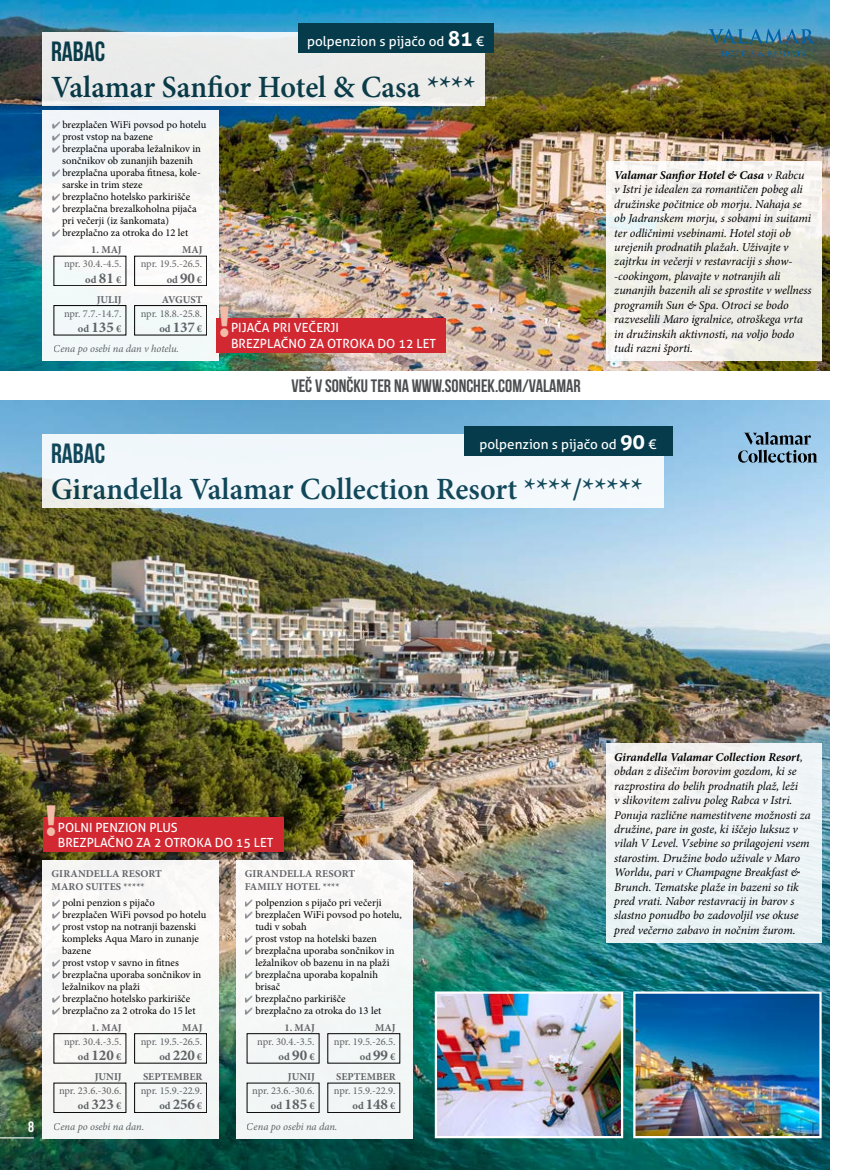
<style>
.page{position:relative;width:851px;height:1170px;background:#fff}
.page>*{position:absolute;margin:0;border:0;box-sizing:border-box;transform-origin:0 0}
.t1{font:900 42.6px "DIN Alternate";color:#f1bba8}
.t2{font:600 30.9px "Minion Pro";color:#053b4b}
.t3{font:27.75px "Bebas Neue";color:#053b4b}
.t4{font:18px "Bebas Neue";color:#4b4d50}
.t5{font:15px "Bebas Neue";color:#fff}
.t6{font:13.5px "Aller";color:#fff}
.t7{font:12.6px/15.1px "Aller";color:#fff}
.t8{font:italic 12px/14.4px "Minion Pro";letter-spacing:-.01em;color:#000}
.t9{font:10.5px/12px "Minion Pro";color:#000}
.t10{font:10.5px/15px "Minion Pro";letter-spacing:-.01em;color:#636569;text-align:right}
.t11{font:700 10.5px/13.5px "Minion Pro";color:#636569}
.t12{font:italic 10.5px "Minion Pro";letter-spacing:-.005em;color:#636569}
.s1{font-weight:700;font-size:21px}
.s2{color:#8e9196}
.s3{font-weight:700}
.s4{font-weight:700;font-size:15px}
</style>
<div class="page">
<img style="left:0;top:400px;width:829px;height:769px">
<div style="left:43px;top:434px;width:620px;height:74px;background:#f2f7fb"></div>
<div style="left:605px;top:743px;width:216px;height:200px;background:#eef4f5"></div>
<div style="left:43px;top:859px;width:176px;height:279px;background:#f7f8f6"></div>
<div style="left:54px;top:1033px;width:72px;height:30px;border:1px solid #000"></div>
<div style="left:134px;top:1033px;width:73px;height:30px;border:1px solid #000"></div>
<div style="left:463px;top:426px;width:209px;height:30px;background:#053b4b"></div>
<div style="left:43px;top:817px;width:240px;height:34px;background:#d22832"></div>
<img style="left:632px;top:990px;width:190px;height:149px">
<img style="left:433px;top:990px;width:191px;height:149px">
<img style="left:0;top:0;width:829px;height:370px">
<div style="left:43px;top:111px;width:176px;height:250px;background:#f6f9f9"></div>
<div style="left:54px;top:256px;width:72px;height:30px;border:1px solid #000"></div>
<div style="left:54px;top:305px;width:72px;height:30px;border:1px solid #000"></div>
<div style="left:134px;top:256px;width:73px;height:30px;border:1px solid #000"></div>
<div style="left:134px;top:305px;width:73px;height:30px;border:1px solid #000"></div>
<div style="left:43px;top:32px;width:442px;height:73px;background:#ebebea"></div>
<div style="left:298px;top:23px;width:195px;height:30px;background:#053b4b"></div>
<hr style="left:0;top:1137px;width:34px;height:1px;background:#fff">
<div style="left:236px;top:859px;width:176px;height:279px;background:#f5f7f6"></div>
<div style="left:247px;top:1033px;width:72px;height:30px;border:1px solid #000"></div>
<div style="left:327px;top:1033px;width:73px;height:30px;border:1px solid #000"></div>
<div style="left:216px;top:318px;width:229px;height:34px;background:#d22832"></div>
<div style="left:605px;top:161px;width:216px;height:200px;background:linear-gradient(to bottom,#f5f3ef,#efeee8)"></div>
<svg style="left:708px;top:29px;width:107px;height:15px;background:#3f7f9f"></svg>
<svg style="left:721px;top:51px;width:84px;height:5px"></svg>
<svg style="left:738px;top:431px;width:79px;height:31px;background:#7192ab"></svg>
<p class="t6" style="left:307px;top:33px;width:178px">polpenzion s pijačo od <span class="s1">81</span> €</p>
<h3 class="t3" style="left:51px;top:36px;width:56px">RABAC</h3>
<h2 class="t2" style="left:51px;top:65px;width:426px">Valamar Sanfior Hotel &amp; Casa ****</h2>
<p class="t9" style="left:51px;top:119px;width:156px"><span class="s2">✔</span> brezplačen WiFi povsod po hotelu</p>
<p class="t9" style="left:51px;top:131px;width:103px"><span class="s2">✔</span> prost vstop na bazene</p>
<p class="t9" style="left:51px;top:143px;width:151px;text-align:center"><span class="s2">✔</span> brezplačna uporaba ležalnikov in sončnikov ob zunanjih bazenih</p>
<p class="t9" style="left:62px;top:167px;width:140px;text-indent:-11px"><span class="s2">✔</span> brezplačna uporaba fitnesa, kole&shy;sarske in trim steze</p>
<p class="t9" style="left:51px;top:191px;width:140px"><span class="s2">✔</span> brezplačno hotelsko parkirišče</p>
<p class="t9" style="left:62px;top:203px;width:136px;text-indent:-11px"><span class="s2">✔</span> brezplačna brezalkoholna pijača pri večerji (iz šankomata)</p>
<p class="t9" style="left:51px;top:227px;width:138px"><span class="s2">✔</span> brezplačno za otroka do 12 let</p>
<p class="t10" style="left:64px;top:257px;width:59px">npr. 30.4.-4.5. <span class="s3">od</span> <span class="s4">81</span> <span class="s3">€</span></p>
<p class="t10" style="left:64px;top:306px;width:59px">npr. 7.7.-14.7. <span class="s3">od</span> <span class="s4">135</span> <span class="s3">€</span></p>
<p class="t12" style="left:54px;top:342px;width:127px">Cena po osebi na dan v hotelu.</p>
<p class="t11" style="left:91px;top:243px;width:32px">1. MAJ</p>
<p class="t11" style="left:182px;top:243px;width:22px">MAJ</p>
<p class="t10" style="left:141px;top:257px;width:63px">npr. 19.5.-26.5. <span class="s3">od</span> <span class="s4">90</span> <span class="s3">€</span></p>
<p class="t10" style="left:141px;top:306px;width:63px">npr. 18.8.-25.8. <span class="s3">od</span> <span class="s4">137</span> <span class="s3">€</span></p>
<p class="t11" style="left:162px;top:292px;width:42px">AVGUST</p>
<p class="t11" style="left:97px;top:292px;width:27px">JULIJ</p>
<h1 class="t1" style="left:216px;top:293px;width:17px">!</h1>
<p class="t7" style="left:231px;top:320px;width:207px">PIJAČA PRI VEČERJI<br>BREZPLAČNO ZA OTROKA DO 12 LET</p>
<h3 class="t4" style="left:291px;top:376px;width:291px">VEČ V SONČKU TER NA WWW.SONCHEK.COM/VALAMAR</h3>
<p class="t8" style="left:614px;top:168px;width:199px"><span class="s3">Valamar Sanfior Hotel &amp; Casa</span> v Rabcu v Istri je idealen za romantičen pobeg ali družinske počitnice ob morju. Nahaja se ob Jadranskem morju, s sobami in suitami ter odličnimi vsebinami. Hotel stoji ob urejenih prodnatih plažah. Uživajte v zajtrku in večerji v restavraciji s show--cookingom, plavajte v notranjih ali zunanjih bazenih ali se sprostite v wellness programih Sun &amp; Spa. Otroci se bodo razveselili Maro igralnice, otroškega vrta in družinskih aktivnosti, na voljo bodo tudi razni športi.</p>
<p class="t6" style="left:479px;top:436px;width:178px">polpenzion s pijačo od <span class="s1">90</span> €</p>
<h3 class="t3" style="left:51px;top:438px;width:56px">RABAC</h3>
<h2 class="t2" style="left:51px;top:468px;width:593px">Girandella Valamar Collection Resort ****/*****</h2>
<p class="t5" style="left:28px;top:1118px;width:7px">8</p>
<h1 class="t1" style="left:43px;top:792px;width:17px">!</h1>
<p class="t7" style="left:58px;top:819px;width:217px">POLNI PENZION PLUS<br>BREZPLAČNO ZA 2 OTROKA DO 15 LET</p>
<p class="t11" style="left:52px;top:866px;width:112px">GIRANDELLA RESORT<br>MARO SUITES *****</p>
<p class="t11" style="left:245px;top:866px;width:112px">GIRANDELLA RESORT<br>FAMILY HOTEL ****</p>
<p class="t9" style="left:51px;top:897px;width:105px"><span class="s2">✔</span> polni penzion s pijačo</p>
<p class="t9" style="left:51px;top:909px;width:156px"><span class="s2">✔</span> brezplačen WiFi povsod po hotelu</p>
<p class="t9" style="left:62px;top:921px;width:138px;text-indent:-11px"><span class="s2">✔</span> prost vstop na notranji bazenski kompleks Aqua Maro in zunanje bazene</p>
<p class="t9" style="left:51px;top:957px;width:129px"><span class="s2">✔</span> prost vstop v savno in fitnes</p>
<p class="t9" style="left:62px;top:969px;width:141px;text-indent:-11px"><span class="s2">✔</span> brezplačna uporaba sončnikov in ležalnikov na plaži</p>
<p class="t9" style="left:51px;top:993px;width:140px"><span class="s2">✔</span> brezplačno hotelsko parkirišče</p>
<p class="t9" style="left:51px;top:1005px;width:146px"><span class="s2">✔</span> brezplačno za 2 otroka do 15 let</p>
<p class="t10" style="left:64px;top:1034px;width:59px">npr. 30.4.-3.5. <span class="s3">od</span> <span class="s4">120</span> <span class="s3">€</span></p>
<p class="t10" style="left:59px;top:1083px;width:64px">npr. 23.6.-30.6. <span class="s3">od</span> <span class="s4">323</span> <span class="s3">€</span></p>
<p class="t12" style="left:54px;top:1119px;width:92px">Cena po osebi na dan.</p>
<p class="t11" style="left:91px;top:1020px;width:32px">1. MAJ</p>
<p class="t11" style="left:182px;top:1020px;width:22px">MAJ</p>
<p class="t10" style="left:141px;top:1034px;width:63px">npr. 19.5.-26.5. <span class="s3">od</span> <span class="s4">220</span> <span class="s3">€</span></p>
<p class="t10" style="left:141px;top:1083px;width:63px">npr. 15.9.-22.9. <span class="s3">od</span> <span class="s4">256</span> <span class="s3">€</span></p>
<p class="t11" style="left:143px;top:1069px;width:61px">SEPTEMBER</p>
<p class="t11" style="left:95px;top:1069px;width:29px">JUNIJ</p>
<p class="t9" style="left:245px;top:897px;width:138px"><span class="s2">✔</span> polpenzion s pijačo pri večerji</p>
<p class="t9" style="left:255px;top:909px;width:148px;text-indent:-11px"><span class="s2">✔</span> brezplačen WiFi povsod po hotelu, tudi v sobah</p>
<p class="t9" style="left:245px;top:933px;width:134px"><span class="s2">✔</span> prost vstop na hotelski bazen</p>
<p class="t9" style="left:245px;top:945px;width:151px;text-align:center"><span class="s2">✔</span> brezplačna uporaba sončnikov in ležalnikov ob bazenu in na plaži</p>
<p class="t9" style="left:255px;top:969px;width:124px;text-indent:-11px"><span class="s2">✔</span> brezplačna uporaba kopalnih brisač</p>
<p class="t9" style="left:245px;top:993px;width:102px"><span class="s2">✔</span> brezplačno parkirišče</p>
<p class="t9" style="left:245px;top:1005px;width:138px"><span class="s2">✔</span> brezplačno za otroka do 13 let</p>
<p class="t10" style="left:257px;top:1034px;width:59px">npr. 30.4.-3.5. <span class="s3">od</span> <span class="s4">90</span> <span class="s3">€</span></p>
<p class="t10" style="left:252px;top:1083px;width:64px">npr. 23.6.-30.6. <span class="s3">od</span> <span class="s4">185</span> <span class="s3">€</span></p>
<p class="t12" style="left:247px;top:1119px;width:92px">Cena po osebi na dan.</p>
<p class="t11" style="left:284px;top:1020px;width:32px">1. MAJ</p>
<p class="t11" style="left:375px;top:1020px;width:22px">MAJ</p>
<p class="t10" style="left:334px;top:1034px;width:63px">npr. 19.5.-26.5. <span class="s3">od</span> <span class="s4">99</span> <span class="s3">€</span></p>
<p class="t10" style="left:334px;top:1083px;width:63px">npr. 15.9.-22.9. <span class="s3">od</span> <span class="s4">148</span> <span class="s3">€</span></p>
<p class="t11" style="left:336px;top:1069px;width:61px">SEPTEMBER</p>
<p class="t11" style="left:288px;top:1069px;width:29px">JUNIJ</p>
<p class="t8" style="left:614px;top:749px;width:198px"><span class="s3">Girandella Valamar Collection Resort</span>, obdan z dišečim borovim gozdom, ki se razprostira do belih prodnatih plaž, leži<br>v slikovitem zalivu poleg Rabca v Istri.<br>Ponuja različne namestitvene možnosti za družine, pare in goste, ki iščejo luksuz v vilah V Level. Vsebine so prilagojeni vsem starostim. Družine bodo uživale v Maro Worldu, pari v Champagne Breakfast &amp; Brunch. Tematske plaže in bazeni so tik pred vrati. Nabor restavracij in barov s slastno ponudbo bo zadovoljil vse okuse pred večerno zabavo in nočnim žurom.</p>
</div>
